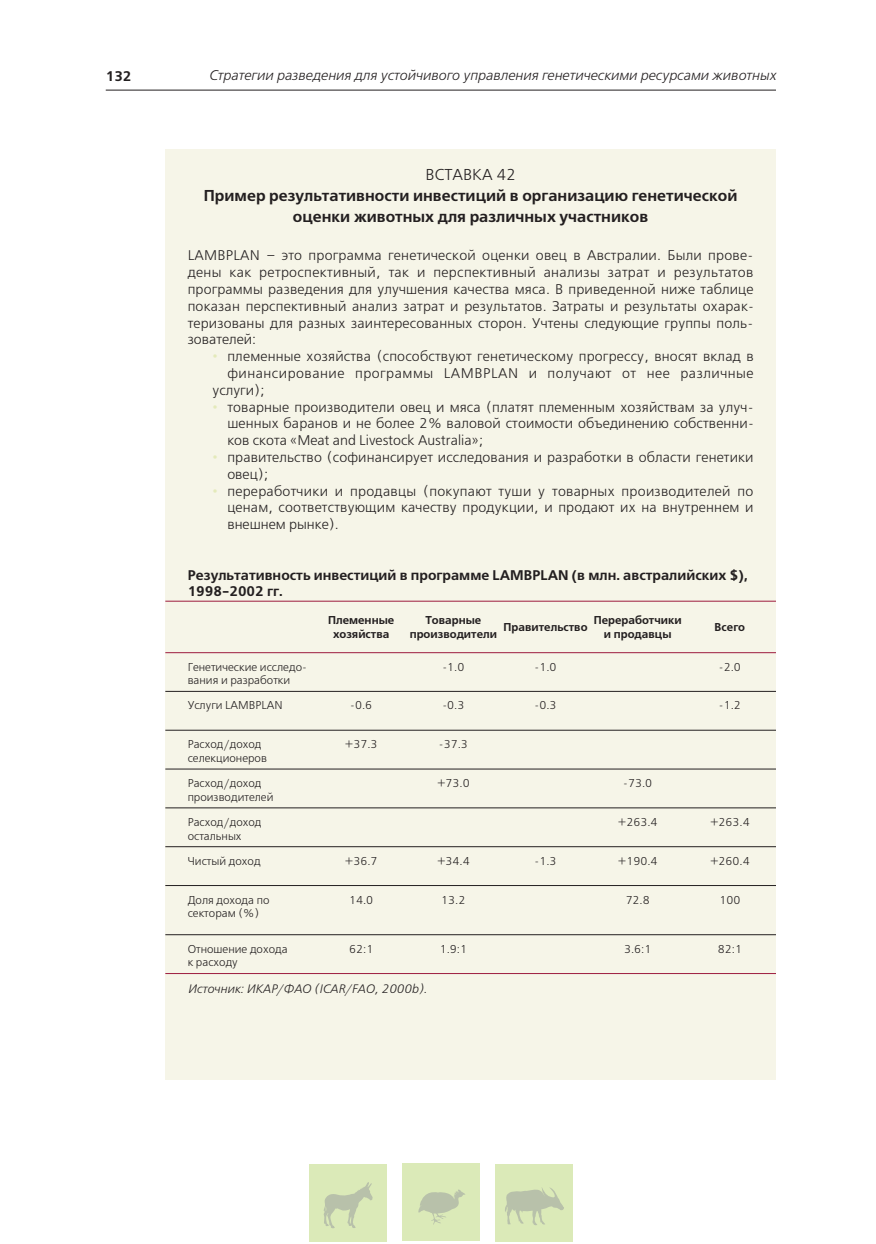
<style>
.page{position:relative;width:876px;height:1244px;background:#fff}
.page>*{position:absolute;margin:0;border:0;box-sizing:border-box;transform-origin:0 0}
.t1{font:15.75px/21px "Free Set Demi C";color:#231f20;text-align:center}
.t2{font:15.75px "Free Set C";color:#231f20}
.t3{font:14px/16.8px "Free Set C";letter-spacing:.01em;color:#231f20;text-align:justify}
.t4{font:14px/16.8px "Free Set Demi C";color:#231f20}
.t5{font:italic 14px "Free Set Light C";color:#231f20}
.t6{font:14px "Free Set C";letter-spacing:.035em;color:#231f20}
.t7{font:italic 12.25px "Free Set C";color:#231f20}
.t8{font:11.38px/13.7px "Free Set C";color:#231f20}
.t9{font:11.38px/13.7px "Free Set Demi C";color:#231f20;text-align:center}
.s1{color:#e4eaba}
</style>
<div class="page">
<div style="left:309px;top:1164px;width:77px;height:77px;background:#dbeab8"></div>
<div style="left:495px;top:1164px;width:77px;height:77px;background:#dbeab8"></div>
<div style="left:402px;top:1163px;width:77px;height:78px;background:#dbeab8"></div>
<svg style="left:505px;top:1187px;width:59px;height:38px"></svg>
<svg style="left:323px;top:1182px;width:49px;height:46px"></svg>
<svg style="left:418px;top:1189px;width:47px;height:36px"></svg>
<hr style="left:106px;top:90px;width:669px;height:1px;background:#231f20">
<div style="left:165px;top:150px;width:610px;height:930px;background:#f6f5e8"></div>
<svg style="left:165px;top:653px;width:610px;height:283px"></svg>
<hr style="left:165px;top:691px;width:610px;height:1px;background:#231f20">
<hr style="left:165px;top:730px;width:610px;height:1px;background:#231f20">
<hr style="left:165px;top:768px;width:610px;height:1px;background:#231f20">
<hr style="left:165px;top:807px;width:610px;height:1px;background:#231f20">
<hr style="left:165px;top:846px;width:610px;height:1px;background:#231f20">
<hr style="left:165px;top:885px;width:610px;height:1px;background:#231f20">
<hr style="left:165px;top:934px;width:610px;height:1px;background:#231f20">
<hr style="left:165px;top:601px;width:610px;height:1px;background:#9d1b3e">
<hr style="left:165px;top:652px;width:610px;height:1px;background:#9d1b3e">
<hr style="left:165px;top:973px;width:610px;height:1px;background:#9d1b3e">
<p class="t4" style="left:106px;top:69px;width:27px">132</p>
<p class="t5" style="left:209px;top:69px;width:568px">Стратегии разведения для устойчивого управления генетическими ресурсами животных</p>
<p class="t2" style="left:425px;top:168px;width:92px">ВСТАВКА 42</p>
<p class="t1" style="left:204px;top:187px;width:535px">Пример результативности инвестиций в организацию генетической оценки животных для различных участников</p>
<p class="t3" style="left:188px;top:248px;width:567px">LAMBPLAN – это программа генетической оценки овец в Австралии. Были прове&shy;дены как ретроспективный, так и перспективный анализы затрат и результатов программы разведения для улучшения качества мяса. В приведенной ниже таблице показан перспективный анализ затрат и результатов. Затраты и результаты охарак&shy;теризованы для разных заинтересованных сторон. Учтены следующие группы поль&shy;зователей:</p>
<p class="t3" style="left:212px;top:349px;width:542px"><span class="s1">•</span> племенные хозяйства (способствуют генетическому прогрессу, вносят вклад в</p>
<p class="t6" style="left:227px;top:367px;width:527px">финансирование программы LAMBPLAN и получают от нее различные</p>
<p class="t3" style="left:212px;top:382px;width:53px">услуги);</p>
<p class="t3" style="left:227px;top:399px;width:528px;text-indent:-15px"><span class="s1">•</span> товарные производители овец и мяса (платят племенным хозяйствам за улуч&shy;шенных баранов и не более 2% валовой стоимости объединению собственни&shy;ков скота «Meat and Livestock Australia»;</p>
<p class="t3" style="left:227px;top:450px;width:527px;text-indent:-15px"><span class="s1">•</span> правительство (софинансирует исследования и разработки в области генетики овец);</p>
<p class="t3" style="left:227px;top:483px;width:527px;text-indent:-15px"><span class="s1">•</span> переработчики и продавцы (покупают туши у товарных производителей по ценам, соответствующим качеству продукции, и продают их на внутреннем и внешнем рынке).</p>
<p class="t4" style="left:188px;top:568px;width:561px">Результативность инвестиций в программе LAMBPLAN (в млн. австралийских $),<br>1998-2002 гг.</p>
<p class="t9" style="left:328px;top:615px;width:68px">Племенные хозяйства</p>
<p class="t9" style="left:409px;top:615px;width:89px">Товарные производители</p>
<p class="t9" style="left:503px;top:622px;width:85px">Правительство</p>
<p class="t9" style="left:593px;top:615px;width:89px">Переработчики и продавцы</p>
<p class="t9" style="left:714px;top:622px;width:32px">Всего</p>
<p class="t8" style="left:188px;top:661px;width:121px">Генетические исследо&shy;вания и разработки</p>
<p class="t8" style="left:442px;top:661px;width:23px">-1.0</p>
<p class="t8" style="left:534px;top:661px;width:23px">-1.0</p>
<p class="t8" style="left:718px;top:661px;width:23px">-2.0</p>
<p class="t8" style="left:188px;top:699px;width:97px">Услуги LAMBPLAN</p>
<p class="t8" style="left:350px;top:699px;width:23px">-0.6</p>
<p class="t8" style="left:442px;top:699px;width:23px">-0.3</p>
<p class="t8" style="left:534px;top:699px;width:23px">-0.3</p>
<p class="t8" style="left:718px;top:699px;width:23px">-1.2</p>
<p class="t8" style="left:188px;top:738px;width:81px">Расход/доход селекционеров</p>
<p class="t8" style="left:345px;top:738px;width:34px">+37.3</p>
<p class="t8" style="left:439px;top:738px;width:30px">-37.3</p>
<p class="t8" style="left:188px;top:777px;width:87px">Расход/доход производителей</p>
<p class="t8" style="left:437px;top:777px;width:34px">+73.0</p>
<p class="t8" style="left:623px;top:777px;width:30px">-73.0</p>
<p class="t8" style="left:188px;top:816px;width:75px">Расход/доход остальных</p>
<p class="t8" style="left:617px;top:816px;width:41px">+263.4</p>
<p class="t8" style="left:709px;top:816px;width:41px">+263.4</p>
<p class="t8" style="left:188px;top:855px;width:74px">Чистый доход</p>
<p class="t8" style="left:345px;top:855px;width:34px">+36.7</p>
<p class="t8" style="left:437px;top:855px;width:34px">+34.4</p>
<p class="t8" style="left:534px;top:855px;width:23px">-1.3</p>
<p class="t8" style="left:617px;top:855px;width:41px">+190.4</p>
<p class="t8" style="left:709px;top:855px;width:41px">+260.4</p>
<p class="t8" style="left:188px;top:893px;width:83px">Доля дохода по секторам (%)</p>
<p class="t8" style="left:349px;top:893px;width:26px">14.0</p>
<p class="t8" style="left:441px;top:893px;width:26px">13.2</p>
<p class="t8" style="left:625px;top:893px;width:26px">72.8</p>
<p class="t8" style="left:719px;top:893px;width:22px">100</p>
<p class="t8" style="left:188px;top:943px;width:101px">Отношение дохода к расходу</p>
<p class="t8" style="left:349px;top:943px;width:26px">62:1</p>
<p class="t8" style="left:439px;top:943px;width:29px">1.9:1</p>
<p class="t8" style="left:624px;top:943px;width:29px">3.6:1</p>
<p class="t8" style="left:717px;top:943px;width:26px">82:1</p>
<p class="t7" style="left:188px;top:984px;width:241px">Источник: ИКАР/ФАО (ICAR/FAO, 2000b).</p>
</div>
